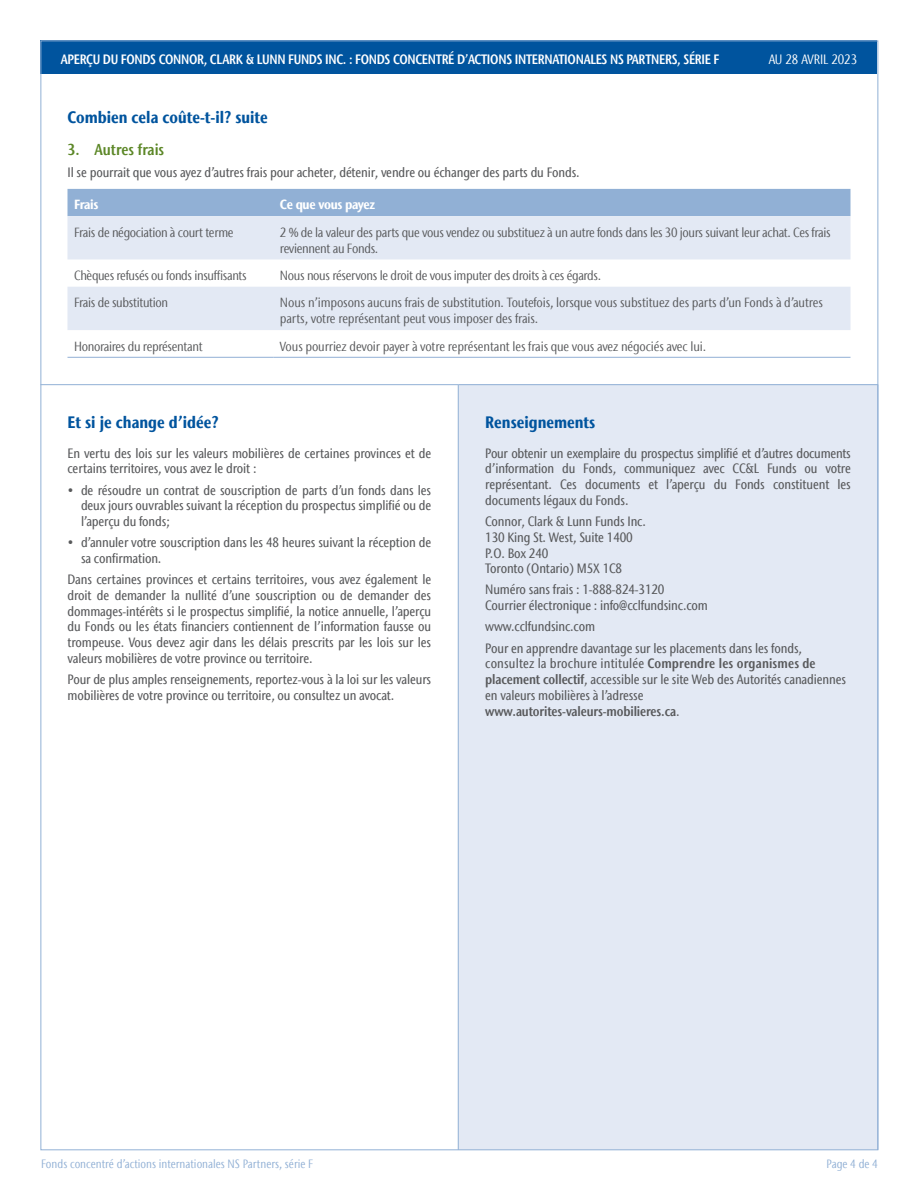
<style>
.page{position:relative;width:918px;height:1188px;background:#fff}
.page>*{position:absolute;margin:0;border:0;box-sizing:border-box;transform-origin:0 0}
.t1{font:700 condensed 16.5px "Stone Sans IIITC Com";color:#00549e}
.t2{font:600 condensed 15.75px "Stone Sans IIITC Com";color:#5c8727}
.t3{font:500 condensed 13.5px/15.8px "Stone Sans IIITC Com";letter-spacing:-.01em;color:#58595b}
.t4{font:600 condensed 13.5px "Stone Sans IIITC Com";letter-spacing:-.02em;color:#fff}
.t5{font:condensed 13.5px "Stone Sans IIITC Com";color:#fff}
.t6{font:condensed 13.2px/16.2px "Stone Sans IIITC Com";letter-spacing:-.025em;color:#58595b}
.t7{font:700 condensed 13.2px "Stone Sans IIITC Com";letter-spacing:-.025em;color:#fff}
.t8{font:condensed 12px "Stone Sans IIITC Com";color:#91b0d5}
.s1{font-weight:500}
.s2{font-weight:600}
</style>
<div class="page">
<div style="left:40px;top:40px;width:838px;height:34px;background:#00549e"></div>
<div style="left:458px;top:385px;width:420px;height:765px;background:#e3e9f4"></div>
<hr style="left:40px;top:384px;width:418px;height:1px;background:#91b0d5">
<hr style="left:458px;top:385px;width:1px;height:765px;background:#91b0d5">
<hr style="left:878px;top:385px;width:1px;height:765px;background:#91b0d5">
<hr style="left:458px;top:384px;width:420px;height:1px;background:#91b0d5">
<div style="left:68px;top:189px;width:782px;height:27px;background:#91b0d5"></div>
<svg style="left:68px;top:216px;width:782px;height:114px;fill:#e3e9f4"></svg>
<hr style="left:68px;top:357px;width:205px;height:1px;background:#91b0d5">
<hr style="left:273px;top:357px;width:577px;height:1px;background:#91b0d5">
<p class="t4" style="left:61px;top:51px;width:660px">APERÇU DU FONDS CONNOR, CLARK &amp; LUNN FUNDS INC. : FONDS CONCENTRÉ D<span class="s1">’</span>ACTIONS INTERNATIONALES NS PARTNERS, SÉRIE F</p>
<p class="t5" style="left:769px;top:51px;width:90px">AU 28 AVRIL 2023</p>
<p class="t1" style="left:68px;top:106px;width:202px">Combien cela coûte-t-il? suite</p>
<p class="t2" style="left:68px;top:140px;width:98px">3. Autres frais</p>
<p class="t3" style="left:68px;top:165px;width:514px">Il se pourrait que vous ayez d’autres frais pour acheter, détenir, vendre ou échanger des parts du Fonds.</p>
<p class="t7" style="left:74px;top:196px;width:26px">Frais</p>
<p class="t7" style="left:280px;top:196px;width:97px">Ce que vous payez</p>
<p class="t6" style="left:74px;top:224px;width:161px">Frais de négociation à court terme</p>
<p class="t6" style="left:280px;top:224px;width:552px">2 % de la valeur des parts que vous vendez ou substituez à un autre fonds dans les 30 jours suivant leur achat. Ces frais reviennent au Fonds.</p>
<p class="t6" style="left:74px;top:267px;width:174px">Chèques refusés ou fonds insuffisants</p>
<p class="t6" style="left:280px;top:267px;width:323px">Nous nous réservons le droit de vous imputer des droits à ces égards.</p>
<p class="t6" style="left:74px;top:294px;width:95px">Frais de substitution</p>
<p class="t6" style="left:280px;top:294px;width:544px">Nous n’imposons aucuns frais de substitution. Toutefois, lorsque vous substituez des parts d’un Fonds à d’autres parts, votre représentant peut vous imposer des frais.</p>
<p class="t6" style="left:74px;top:338px;width:130px">Honoraires du représentant</p>
<p class="t6" style="left:280px;top:338px;width:428px">Vous pourriez devoir payer à votre représentant les frais que vous avez négociés avec lui.</p>
<p class="t1" style="left:68px;top:412px;width:153px">Et si je change d’idée?</p>
<p class="t3" style="left:68px;top:445px;width:365px">En vertu des lois sur les valeurs mobilières de certaines provinces et de certains territoires, vous avez le droit :</p>
<p class="t3" style="left:81px;top:482px;width:352px;text-align:justify;text-indent:-14px">• de résoudre un contrat de souscription de parts d’un fonds dans les deux jours ouvrables suivant la réception du prospectus simplifié ou de l’aperçu du fonds;</p>
<p class="t3" style="left:81px;top:535px;width:352px;text-indent:-14px">• d’annuler votre souscription dans les 48 heures suivant la réception de sa confirmation.</p>
<p class="t3" style="left:68px;top:571px;width:365px;text-align:justify">Dans certaines provinces et certains territoires, vous avez également le droit de demander la nullité d’une souscription ou de demander des dommages-intérêts si le prospectus simplifié, la notice annuelle, l’aperçu du Fonds ou les états financiers contiennent de l’information fausse ou trompeuse. Vous devez agir dans les délais prescrits par les lois sur les valeurs mobilières de votre province ou territoire.</p>
<p class="t3" style="left:68px;top:671px;width:365px">Pour de plus amples renseignements, reportez-vous à la loi sur les valeurs mobilières de votre province ou territoire, ou consultez un avocat.</p>
<p class="t1" style="left:485px;top:412px;width:112px">Renseignements</p>
<p class="t3" style="left:485px;top:445px;width:367px;text-align:justify">Pour obtenir un exemplaire du prospectus simplifié et d’autres documents d’information du Fonds, communiquez avec CC&amp;L Funds ou votre représentant. Ces documents et l’aperçu du Fonds constituent les documents légaux du Fonds.</p>
<p class="t3" style="left:485px;top:513px;width:162px">Connor, Clark &amp; Lunn Funds Inc.<br>130 King St. West, Suite 1400<br>P.O. Box 240<br>Toronto (Ontario) M5X 1C8</p>
<p class="t3" style="left:485px;top:582px;width:224px">Numéro sans frais : 1-888-824-3120<br>Courrier électronique : info@cclfundsinc.com</p>
<p class="t3" style="left:485px;top:616px;width:318px;line-height:21.1px">www.cclfundsinc.com<br>Pour en apprendre davantage sur les placements dans les fonds,</p>
<p class="t3" style="left:485px;top:656px;width:362px">consultez la brochure intitulée <span class="s2">Comprendre les organismes de placement collectif</span>, accessible sur le site Web des Autorités canadiennes en valeurs mobilières à l’adresse<br><span class="s2">www.autorites-valeurs-mobilieres.ca</span>.</p>
<p class="t8" style="left:41px;top:1156px;width:274px">Fonds concentré d’actions internationales NS Partners, série F</p>
<p class="t8" style="left:827px;top:1156px;width:53px">Page 4 de 4</p>
</div>
